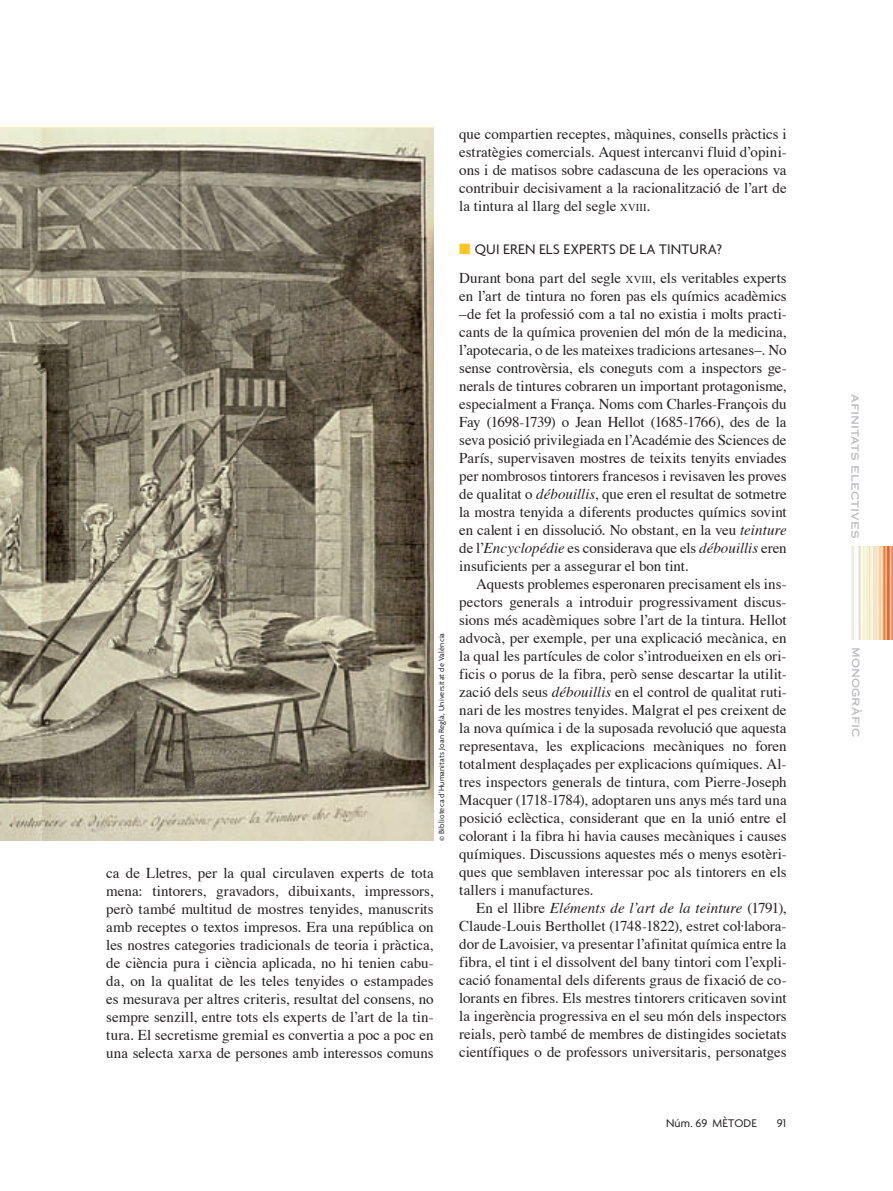
<style>
.page{position:relative;width:893px;height:1191px;background:#fff}
.page>*{position:absolute;margin:0;border:0;box-sizing:border-box;transform-origin:0 0}
.t1{font:15px/18px "Times";color:#231f20;text-align:justify}
.t2{font:15px "Agenda";letter-spacing:.01em;color:#231f20}
.t3{font:12px "Copperplate Thirty One AB";letter-spacing:.005em;color:#bcbdc0}
.t4{font:12px "Agenda";letter-spacing:.025em;color:#231f20}
.t5{font:8.25px "Agenda";letter-spacing:.02em;color:#231f20}
.s1{font-size:10.5px}
.s2{color:#fec422}
.s3{font-style:italic}
</style>
<div class="page">
<img style="left:851px;top:547px;width:42px;height:92px">
<img style="left:0;top:129px;width:434px;height:711px">
<p class="t5" style="left:438px;top:841px;width:209px;rotate:-90deg">© Biblioteca d’Humanitats Joan Reglà, Universitat de València</p>
<p class="t1" style="left:106px;top:865px;width:329px">ca de Lletres, per la qual circulaven experts de tota mena: tintorers, gravadors, dibuixants, impressors, però també multitud de mostres tenyides, manuscrits amb receptes o textos impresos. Era una república on les nostres categories tradicionals de teoria i pràctica, de ciència pura i ciència aplicada, no hi tenien cabu&shy;da, on la qualitat de les teles tenyides o estampades es mesurava per altres criteris, resultat del consens, no sempre senzill, entre tots els experts de l’art de la tin&shy;tura. El secretisme gremial es convertia a poc a poc en una selecta xarxa de persones amb interessos comuns</p>
<p class="t1" style="left:459px;top:126px;width:329px">que compartien receptes, màquines, consells pràctics i estratègies comercials. Aquest intercanvi fluid d’opini&shy;ons i de matisos sobre cadascuna de les operacions va contribuir decisivament a la racionalització de l’art de la tintura al llarg del segle <span class="s1">XVIII</span>.</p>
<p class="t2" style="left:459px;top:244px;width:264px"><span class="s2">■</span> QUI EREN ELS EXPERTS DE LA TINTURA?</p>
<p class="t1" style="left:459px;top:270px;width:329px">Durant bona part del segle <span class="s1">XVIII</span>, els veritables experts en l’art de tintura no foren pas els químics acadèmics –de fet la professió com a tal no existia i molts practi&shy;cants de la química provenien del món de la medicina, l’apotecaria, o de les mateixes tradicions artesanes–. No sense controvèrsia, els coneguts com a inspectors ge&shy;nerals de tintures cobraren un important protagonisme, especialment a França. Noms com Charles-François du Fay (1698-1739) o Jean Hellot (1685-1766), des de la seva posició privilegiada en l’Académie des Sciences de París, supervisaven mostres de teixits tenyits enviades per nombrosos tintorers francesos i revisaven les proves de qualitat o <span class="s3">débouillis</span>, que eren el resultat de sotmetre la mostra tenyida a diferents productes quí mics sovint en calent i en dissolució. No obstant, en la veu <span class="s3">teinture </span>de l’<span class="s3">Encyclopédie</span> es considerava que els <span class="s3">débouillis</span> eren insuficients per a assegurar el bon tint.</p>
<p class="t1" style="left:459px;top:576px;width:329px;text-indent:17px">Aquests problemes esperonaren precisament els ins&shy;pectors generals a introduir progressivament discus&shy;sions més acadèmiques sobre l’art de la tintura. Hellot advocà, per exemple, per una explicació mecànica, en la qual les partícules de color s’introdueixen en els ori&shy;ficis o porus de la fibra, però sense descartar la utilit&shy;zació dels seus <span class="s3">débouillis</span> en el control de qualitat ruti&shy;nari de les mostres tenyides. Malgrat el pes creixent de la nova química i de la suposada revolució que aquesta representava, les explicacions mecàniques no foren totalment desplaçades per explicacions químiques. Al&shy;tres inspectors generals de tintura, com Pierre-Joseph Macquer (1718-1784), adoptaren uns anys més tard una posició eclèctica, considerant que en la unió entre el colorant i la fibra hi havia causes mecàniques i causes químiques. Discussions aquestes més o menys esotèri&shy;ques que semblaven interessar poc als tintorers en els tallers i manufactures.</p>
<p class="t1" style="left:459px;top:900px;width:329px;text-indent:17px">En el llibre <span class="s3">Eléments de l’art de la teinture</span> (1791), Claude-Louis Berthollet (1748-1822), estret col·labora&shy;dor de Lavoisier, va presentar l’afinitat química entre la fibra, el tint i el dissolvent del bany tintori com l’expli&shy;cació fonamental dels diferents graus de fixació de co&shy;lorants en fibres. Els mestres tintorers criticaven sovint la ingerència progressiva en el seu món dels inspectors reials, però també de membres de distingides societats científiques o de professors universitaris, personatges</p>
<p class="t4" style="left:666px;top:1118px;width:92px">Núm. 69 MÈTODE</p>
<p class="t4" style="left:777px;top:1118px;width:11px">91</p>
<p class="t3" style="left:863px;top:394px;width:146px;rotate:90deg">afinitats electives</p>
<p class="t3" style="left:863px;top:647px;width:92px;rotate:90deg">monogràfic</p>
</div>
